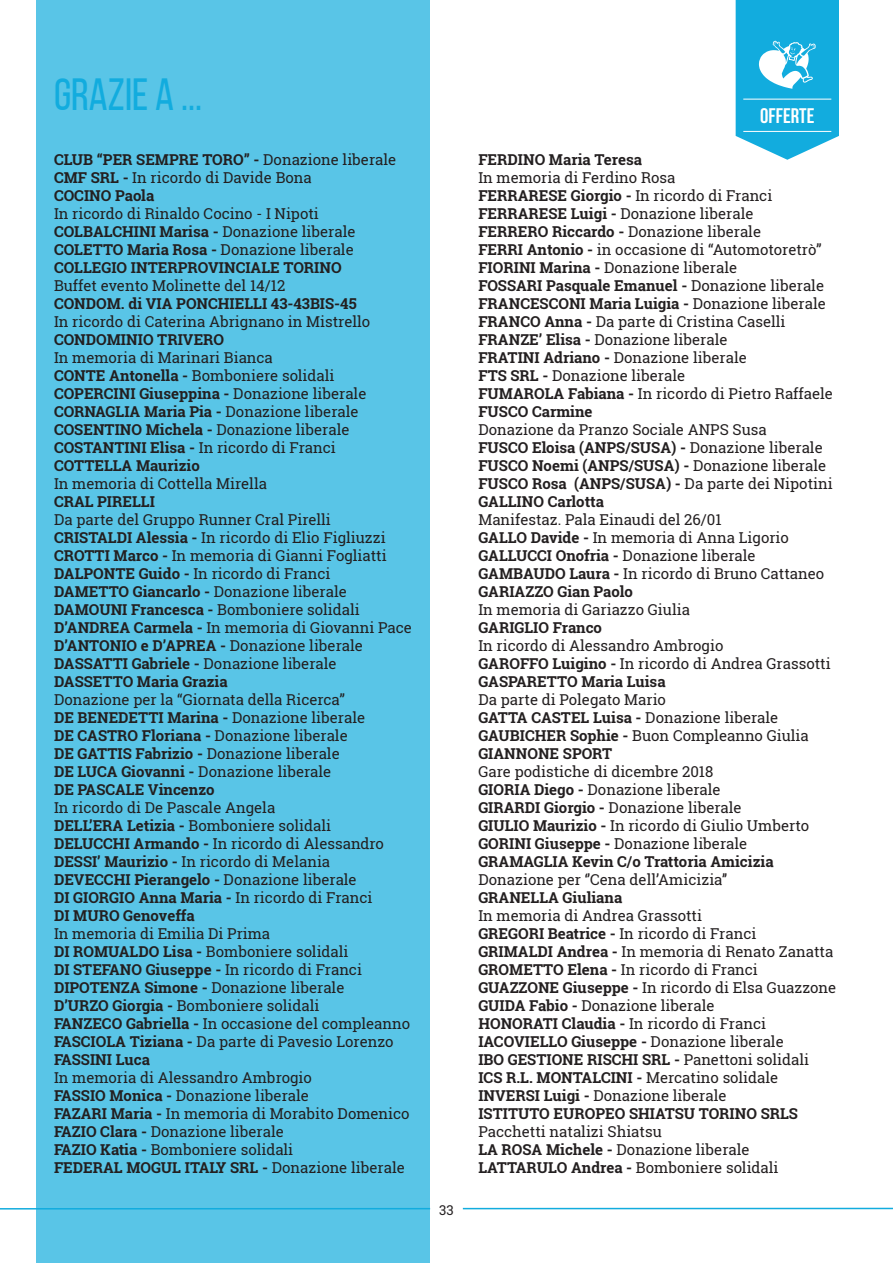
<style>
.page{position:relative;width:893px;height:1263px;background:#fff}
.page>*{position:absolute;margin:0;border:0;box-sizing:border-box;transform-origin:0 0}
.t1{font:45px "Bebas Neue";color:#12acde}
.t2{font:700 21px "Bebas Neue";color:#fff}
.t3{font:15px/18px "Roboto Slab";color:#231f20}
.t4{font:700 15px/18px "Roboto Slab";color:#231f20}
.t5{font:13.5px "Roboto Slab";color:#231f20}
.s1{font-weight:400}
.s2{font-weight:700}
</style>
<div class="page">
<svg style="left:736px;top:0;width:103px;height:160px;background:#37b9e3"></svg>
<div style="left:36px;top:0;width:394px;height:1263px;background:#59c5e7"></div>
<hr style="left:0;top:1208px;width:430px;height:1px;background:#12acde">
<hr style="left:463px;top:1208px;width:430px;height:1px;background:#12acde">
<h1 class="t1" style="left:54px;top:70px;width:150px">GRAZIE A ...</h1>
<p class="t4" style="left:54px;top:151px;width:344px">CLUB “PER SEMPRE TORO” - <span class="s1">Donazione liberale<br></span>CMF SRL - <span class="s1">In ricordo di Davide Bona<br></span>COCINO Paola</p>
<p class="t3" style="left:54px;top:205px;width:303px">In ricordo di Rinaldo Cocino - I Nipoti <span class="s2">COLBALCHINI Marisa -</span> Donazione liberale <span class="s2">COLETTO Maria Rosa -</span> Donazione liberale <span class="s2">COLLEGIO INTERPROVINCIALE TORINO</span></p>
<p class="t3" style="left:54px;top:277px;width:233px">Buffet evento Molinette del 14/12</p>
<p class="t4" style="left:54px;top:295px;width:304px">CONDOM. di VIA PONCHIELLI 43-43BIS-45</p>
<p class="t3" style="left:54px;top:313px;width:318px">In ricordo di Caterina Abrignano in Mistrello</p>
<p class="t4" style="left:54px;top:331px;width:172px">CONDOMINIO TRIVERO</p>
<p class="t3" style="left:54px;top:349px;width:314px">In memoria di Marinari Bianca<br><span class="s2">CONTE Antonella -</span> Bomboniere solidali <span class="s2">COPERCINI Giuseppina -</span> Donazione liberale <span class="s2">CORNAGLIA Maria Pia -</span> Donazione liberale <span class="s2">COSENTINO Michela -</span> Donazione liberale <span class="s2">COSTANTINI Elisa -</span> In ricordo di Franci <span class="s2">COTTELLA Maurizio</span></p>
<p class="t3" style="left:54px;top:475px;width:214px">In memoria di Cottella Mirella</p>
<p class="t4" style="left:54px;top:493px;width:102px">CRAL PIRELLI</p>
<p class="t3" style="left:54px;top:511px;width:359px">Da parte del Gruppo Runner Cral Pirelli <span class="s2">CRISTALDI Alessia -</span> In ricordo di Elio Figliuzzi <span class="s2">CROTTI Marco -</span> In memoria di Gianni Fogliatti <span class="s2">DALPONTE Guido -</span> In ricordo di Franci<br><span class="s2">DAMETTO Giancarlo -</span> Donazione liberale <span class="s2">DAMOUNI Francesca -</span> Bomboniere solidali <span class="s2">D’ANDREA Carmela -</span> In memoria di Giovanni Pace <span class="s2">D’ANTONIO e D’APREA -</span> Donazione liberale <span class="s2">DASSATTI Gabriele -</span> Donazione liberale <span class="s2">DASSETTO Maria Grazia</span></p>
<p class="t3" style="left:54px;top:691px;width:313px">Donazione per la “Giornata della Ricerca” <span class="s2">DE BENEDETTI Marina -</span> Donazione liberale <span class="s2">DE CASTRO Floriana -</span> Donazione liberale <span class="s2">DE GATTIS Fabrizio -</span> Donazione liberale<br><span class="s2">DE LUCA Giovanni -</span> Donazione liberale<br><span class="s2">DE PASCALE Vincenzo</span></p>
<p class="t3" style="left:54px;top:799px;width:332px">In ricordo di De Pascale Angela<br><span class="s2">DELL’ERA Letizia -</span> Bomboniere solidali <span class="s2">DELUCCHI Armando -</span> In ricordo di Alessandro <span class="s2">DESSI’ Maurizio -</span> In ricordo di Melania <span class="s2">DEVECCHI Pierangelo -</span> Donazione liberale<br><span class="s2">DI GIORGIO Anna Maria -</span> In ricordo di Franci <span class="s2">DI MURO Genoveffa</span></p>
<p class="t3" style="left:54px;top:925px;width:358px">In memoria di Emilia Di Prima<br><span class="s2">DI ROMUALDO Lisa -</span> Bomboniere solidali<br><span class="s2">DI STEFANO Giuseppe -</span> In ricordo di Franci <span class="s2">DIPOTENZA Simone -</span> Donazione liberale<br><span class="s2">D’URZO Giorgia -</span> Bomboniere solidali<br><span class="s2">FANZECO Gabriella -</span> In occasione del compleanno <span class="s2">FASCIOLA Tiziana -</span> Da parte di Pavesio Lorenzo <span class="s2">FASSINI Luca</span></p>
<p class="t3" style="left:54px;top:1069px;width:357px">In memoria di Alessandro Ambrogio<br><span class="s2">FASSIO Monica -</span> Donazione liberale<br><span class="s2">FAZARI Maria -</span> In memoria di Morabito Domenico <span class="s2">FAZIO Clara -</span> Donazione liberale<br><span class="s2">FAZIO Katia -</span> Bomboniere solidali<br><span class="s2">FEDERAL MOGUL ITALY SRL -</span> Donazione liberale</p>
<p class="t5" style="left:439px;top:1201px;width:16px">33</p>
<h2 class="t2" style="left:760px;top:104px;width:56px">OFFERTE</h2>
<p class="t4" style="left:478px;top:151px;width:165px">FERDINO Maria Teresa</p>
<p class="t3" style="left:478px;top:169px;width:356px">In memoria di Ferdino Rosa<br><span class="s2">FERRARESE Giorgio -</span> In ricordo di Franci <span class="s2">FERRARESE Luigi -</span> Donazione liberale<br><span class="s2">FERRERO Riccardo -</span> Donazione liberale<br><span class="s2">FERRI Antonio -</span> in occasione di “Automotoretrò” <span class="s2">FIORINI Marina -</span> Donazione liberale<br><span class="s2">FOSSARI Pasquale Emanuel -</span> Donazione liberale <span class="s2">FRANCESCONI Maria Luigia -</span> Donazione liberale <span class="s2">FRANCO Anna -</span> Da parte di Cristina Caselli <span class="s2">FRANZE’ Elisa -</span> Donazione liberale<br><span class="s2">FRATINI Adriano -</span> Donazione liberale<br><span class="s2">FTS SRL -</span> Donazione liberale<br><span class="s2">FUMAROLA Fabiana -</span> In ricordo di Pietro Raffaele <span class="s2">FUSCO Carmine</span></p>
<p class="t3" style="left:478px;top:421px;width:356px">Donazione da Pranzo Sociale ANPS Susa<br><span class="s2">FUSCO Eloisa (ANPS/SUSA) -</span> Donazione liberale <span class="s2">FUSCO Noemi (ANPS/SUSA) -</span> Donazione liberale <span class="s2">FUSCO Rosa (ANPS/SUSA) -</span> Da parte dei Nipotini <span class="s2">GALLINO Carlotta</span></p>
<p class="t3" style="left:478px;top:511px;width:347px">Manifestaz. Pala Einaudi del 26/01<br><span class="s2">GALLO Davide -</span> In memoria di Anna Ligorio <span class="s2">GALLUCCI Onofria -</span> Donazione liberale <span class="s2">GAMBAUDO Laura -</span> In ricordo di Bruno Cattaneo <span class="s2">GARIAZZO Gian Paolo</span></p>
<p class="t3" style="left:478px;top:601px;width:213px">In memoria di Gariazzo Giulia</p>
<p class="t4" style="left:478px;top:619px;width:125px">GARIGLIO Franco</p>
<p class="t3" style="left:478px;top:637px;width:354px">In ricordo di Alessandro Ambrogio<br><span class="s2">GAROFFO Luigino -</span> In ricordo di Andrea Grassotti<br><span class="s2">GASPARETTO Maria Luisa</span></p>
<p class="t3" style="left:478px;top:691px;width:332px">Da parte di Polegato Mario<br><span class="s2">GATTA CASTEL Luisa -</span> Donazione liberale<br><span class="s2">GAUBICHER Sophie -</span> Buon Compleanno Giulia<br><span class="s2">GIANNONE SPORT</span></p>
<p class="t3" style="left:478px;top:763px;width:332px">Gare podistiche di dicembre 2018<br><span class="s2">GIORIA Diego -</span> Donazione liberale<br><span class="s2">GIRARDI Giorgio -</span> Donazione liberale<br><span class="s2">GIULIO Maurizio -</span> In ricordo di Giulio Umberto <span class="s2">GORINI Giuseppe -</span> Donazione liberale <span class="s2">GRAMAGLIA Kevin C/o Trattoria Amicizia</span></p>
<p class="t3" style="left:478px;top:871px;width:250px">Donazione per ‘’Cena dell’Amicizia’’</p>
<p class="t4" style="left:478px;top:889px;width:145px">GRANELLA Giuliana</p>
<p class="t3" style="left:478px;top:907px;width:359px">In memoria di Andrea Grassotti<br><span class="s2">GREGORI Beatrice -</span> In ricordo di Franci<br><span class="s2">GRIMALDI Andrea -</span> In memoria di Renato Zanatta <span class="s2">GROMETTO Elena -</span> In ricordo di Franci <span class="s2">GUAZZONE Giuseppe -</span> In ricordo di Elsa Guazzone <span class="s2">GUIDA Fabio -</span> Donazione liberale<br><span class="s2">HONORATI Claudia -</span> In ricordo di Franci <span class="s2">IACOVIELLO Giuseppe -</span> Donazione liberale<br><span class="s2">IBO GESTIONE RISCHI SRL -</span> Panettoni solidali <span class="s2">ICS R.L. MONTALCINI -</span> Mercatino solidale <span class="s2">INVERSI Luigi -</span> Donazione liberale<br><span class="s2">ISTITUTO EUROPEO SHIATSU TORINO SRLS</span></p>
<p class="t3" style="left:478px;top:1123px;width:302px">Pacchetti natalizi Shiatsu<br><span class="s2">LA ROSA Michele -</span> Donazione liberale<br><span class="s2">LATTARULO Andrea -</span> Bomboniere solidali</p>
</div>
